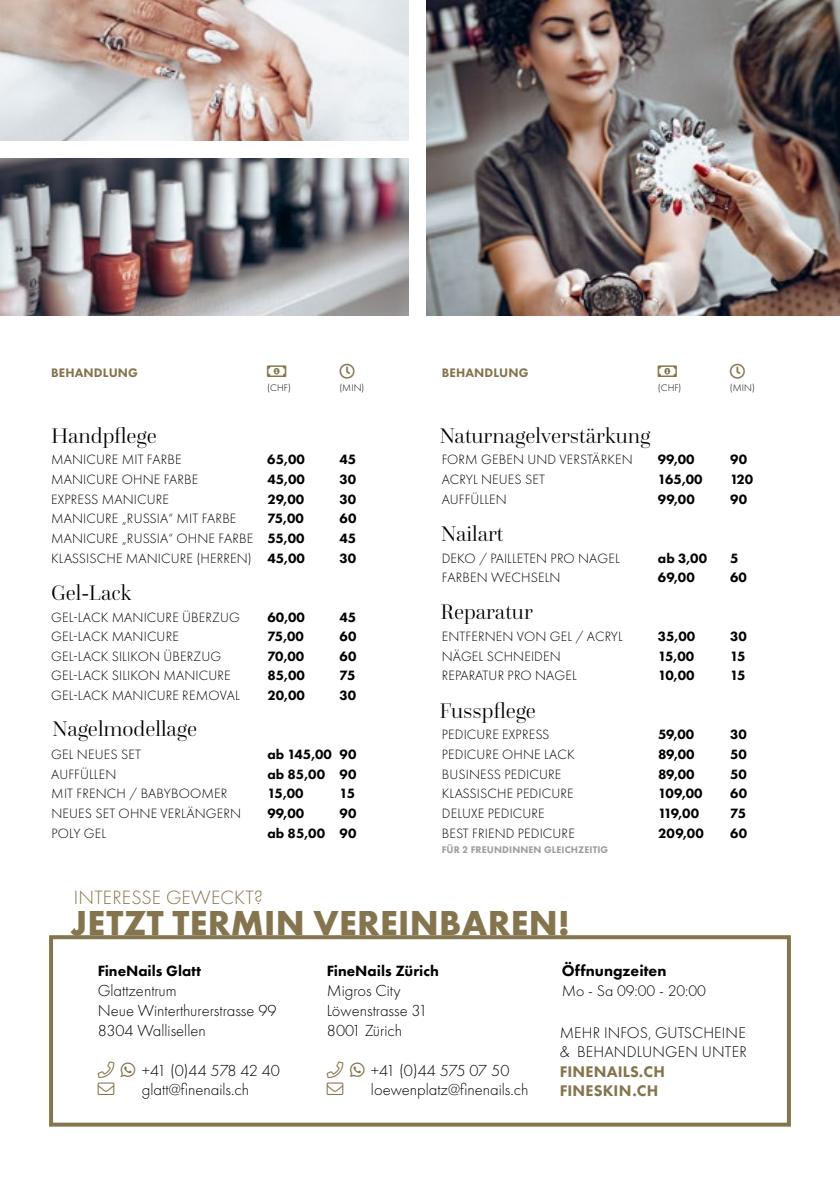
<style>
.page{position:relative;width:840px;height:1191px;background:#fff}
.page>*{position:absolute;margin:0;border:0;box-sizing:border-box;transform-origin:0 0}
.t1{font:700 36px "Futura PT";letter-spacing:.01em;color:#85754e}
.t2{font:300 22px "Questa Grande";color:#000}
.t3{font:300 20px "Futura PT";letter-spacing:.01em;color:#85754e}
.t4{font:300 16.6px/20px "Futura PT";color:#000}
.t5{font:300 16.6px "Futura PT";letter-spacing:-.025em;color:#000}
.t6{font:300 16px/19.2px "Futura PT";letter-spacing:.01em;color:#000}
.t7{font:800 16px/19.2px "Futura PT";letter-spacing:.01em;color:#85754e}
.t8{font:800 16px "Futura PT";color:#000}
.t9{font:800 15.4px "Futura PT";color:#000}
.t10{font:300 14px "Futura PT";letter-spacing:.01em;color:#000}
.t11{font:800 14px "Futura PT";color:#000}
.t12{font:800 12.8px "Futura PT";letter-spacing:.01em;color:#85754e}
.t13{font:800 10px "Futura PT";letter-spacing:.01em;color:#9d9d9c}
.t14{font:300 10px "Futura PT";letter-spacing:.01em;color:#000}
.s1{font-weight:800}
.s2{color:#85754e}
</style>
<div class="page">
<img style="left:426px;top:0;width:413px;height:315px">
<img style="left:0;top:0;width:408px;height:140px">
<img style="left:0;top:158px;width:408px;height:157px">
<div style="left:49px;top:935px;width:741px;height:191px;border:4px solid #85754e"></div>
<p class="t12" style="left:51px;top:365px;width:88px">BEHANDLUNG</p>
<h2 class="t2" style="left:51px;top:423px;width:107px">Handpflege</h2>
<p class="t14" style="left:267px;top:382px;width:25px">(CHF)</p>
<p class="t14" style="left:339px;top:382px;width:26px">(MIN)</p>
<p class="t10" style="left:51px;top:452px;width:132px">MANICURE MIT FARBE</p>
<p class="t11" style="left:267px;top:451px;width:39px">65,00</p>
<p class="t11" style="left:339px;top:451px;width:18px">45</p>
<p class="t10" style="left:51px;top:471px;width:149px">MANICURE OHNE FARBE</p>
<p class="t11" style="left:267px;top:471px;width:39px">45,00</p>
<p class="t11" style="left:339px;top:471px;width:18px">30</p>
<p class="t10" style="left:51px;top:491px;width:119px">EXPRESS MANICURE</p>
<p class="t11" style="left:267px;top:490px;width:38px">29,00</p>
<p class="t11" style="left:339px;top:490px;width:18px">30</p>
<p class="t10" style="left:51px;top:511px;width:187px">MANICURE „RUSSIA“ MIT FARBE</p>
<p class="t11" style="left:267px;top:510px;width:38px">75,00</p>
<p class="t11" style="left:339px;top:510px;width:18px">60</p>
<p class="t10" style="left:51px;top:530px;width:255px">MANICURE „RUSSIA“ OHNE FARBE <span class="s1">55,00</span></p>
<p class="t11" style="left:339px;top:529px;width:18px">45</p>
<p class="t10" style="left:51px;top:550px;width:255px">KLASSISCHE MANICURE (HERREN) <span class="s1">45,00</span></p>
<p class="t11" style="left:339px;top:549px;width:18px">30</p>
<h2 class="t2" style="left:51px;top:580px;width:82px">Gel-Lack</h2>
<p class="t10" style="left:51px;top:609px;width:190px">GEL-LACK MANICURE ÜBERZUG</p>
<p class="t11" style="left:267px;top:608px;width:39px">60,00</p>
<p class="t11" style="left:339px;top:608px;width:18px">45</p>
<p class="t10" style="left:51px;top:628px;width:129px">GEL-LACK MANICURE</p>
<p class="t11" style="left:267px;top:628px;width:38px">75,00</p>
<p class="t11" style="left:339px;top:628px;width:18px">60</p>
<p class="t10" style="left:51px;top:648px;width:171px">GEL-LACK SILIKON ÜBERZUG</p>
<p class="t11" style="left:267px;top:647px;width:38px">70,00</p>
<p class="t11" style="left:339px;top:647px;width:18px">60</p>
<p class="t10" style="left:51px;top:668px;width:181px">GEL-LACK SILIKON MANICURE</p>
<p class="t11" style="left:267px;top:667px;width:39px">85,00</p>
<p class="t11" style="left:339px;top:667px;width:17px">75</p>
<p class="t10" style="left:51px;top:687px;width:190px">GEL-LACK MANICURE REMOVAL</p>
<p class="t11" style="left:267px;top:686px;width:39px">20,00</p>
<p class="t11" style="left:339px;top:686px;width:18px">30</p>
<h2 class="t2" style="left:52px;top:715px;width:146px">Nagelmodellage</h2>
<p class="t10" style="left:51px;top:746px;width:91px">GEL NEUES SET</p>
<p class="t11" style="left:267px;top:745px;width:91px">ab 145,00 90</p>
<p class="t10" style="left:51px;top:766px;width:66px">AUFFÜLLEN</p>
<p class="t11" style="left:267px;top:765px;width:91px">ab 85,00 90</p>
<p class="t10" style="left:51px;top:785px;width:177px">MIT FRENCH / BABYBOOMER</p>
<p class="t11" style="left:267px;top:785px;width:38px">15,00</p>
<p class="t11" style="left:339px;top:785px;width:17px">15</p>
<p class="t10" style="left:51px;top:805px;width:191px">NEUES SET OHNE VERLÄNGERN</p>
<p class="t11" style="left:267px;top:804px;width:38px">99,00</p>
<p class="t11" style="left:339px;top:804px;width:19px">90</p>
<p class="t10" style="left:51px;top:825px;width:56px">POLY GEL</p>
<p class="t11" style="left:267px;top:824px;width:91px">ab 85,00 90</p>
<h3 class="t3" style="left:74px;top:886px;width:191px">INTERESSE GEWECKT?</h3>
<p class="t12" style="left:441px;top:365px;width:88px">BEHANDLUNG</p>
<p class="t14" style="left:657px;top:382px;width:25px">(CHF)</p>
<p class="t14" style="left:729px;top:382px;width:26px">(MIN)</p>
<h2 class="t2" style="left:439px;top:423px;width:212px">Naturnagelverstärkung</h2>
<p class="t10" style="left:441px;top:452px;width:192px">FORM GEBEN UND VERSTÄRKEN</p>
<p class="t11" style="left:657px;top:451px;width:38px">99,00</p>
<p class="t11" style="left:729px;top:451px;width:19px">90</p>
<p class="t10" style="left:441px;top:471px;width:105px">ACRYL NEUES SET</p>
<p class="t11" style="left:657px;top:471px;width:46px">165,00</p>
<p class="t11" style="left:729px;top:471px;width:25px">120</p>
<p class="t10" style="left:441px;top:491px;width:66px">AUFFÜLLEN</p>
<p class="t11" style="left:657px;top:490px;width:38px">99,00</p>
<p class="t11" style="left:729px;top:490px;width:19px">90</p>
<h2 class="t2" style="left:440px;top:520px;width:64px">Nailart</h2>
<p class="t10" style="left:441px;top:550px;width:179px">DEKO / PAILLETEN PRO NAGEL</p>
<p class="t11" style="left:657px;top:549px;width:51px">ab 3,00</p>
<p class="t11" style="left:729px;top:549px;width:10px">5</p>
<p class="t10" style="left:441px;top:569px;width:120px">FARBEN WECHSELN</p>
<p class="t11" style="left:657px;top:569px;width:38px">69,00</p>
<p class="t11" style="left:729px;top:569px;width:18px">60</p>
<h2 class="t2" style="left:440px;top:599px;width:94px">Reparatur</h2>
<p class="t10" style="left:441px;top:628px;width:182px">ENTFERNEN VON GEL / ACRYL</p>
<p class="t11" style="left:657px;top:628px;width:39px">35,00</p>
<p class="t11" style="left:729px;top:628px;width:18px">30</p>
<p class="t10" style="left:441px;top:648px;width:120px">NÄGEL SCHNEIDEN</p>
<p class="t11" style="left:657px;top:647px;width:38px">15,00</p>
<p class="t11" style="left:729px;top:647px;width:17px">15</p>
<p class="t10" style="left:441px;top:668px;width:136px">REPARATUR PRO NAGEL</p>
<p class="t11" style="left:657px;top:667px;width:38px">10,00</p>
<p class="t11" style="left:729px;top:667px;width:17px">15</p>
<h2 class="t2" style="left:439px;top:698px;width:98px">Fusspflege</h2>
<p class="t10" style="left:441px;top:727px;width:109px">PEDICURE EXPRESS</p>
<p class="t11" style="left:657px;top:726px;width:38px">59,00</p>
<p class="t11" style="left:729px;top:726px;width:18px">30</p>
<p class="t10" style="left:441px;top:746px;width:134px">PEDICURE OHNE LACK</p>
<p class="t11" style="left:657px;top:745px;width:38px">89,00</p>
<p class="t11" style="left:729px;top:745px;width:18px">50</p>
<p class="t10" style="left:441px;top:766px;width:121px">BUSINESS PEDICURE</p>
<p class="t11" style="left:657px;top:765px;width:38px">89,00</p>
<p class="t11" style="left:729px;top:765px;width:18px">50</p>
<p class="t10" style="left:441px;top:785px;width:133px">KLASSISCHE PEDICURE</p>
<p class="t11" style="left:657px;top:785px;width:46px">109,00</p>
<p class="t11" style="left:729px;top:785px;width:18px">60</p>
<p class="t10" style="left:441px;top:805px;width:104px">DELUXE PEDICURE</p>
<p class="t11" style="left:657px;top:804px;width:42px">119,00</p>
<p class="t11" style="left:729px;top:804px;width:17px">75</p>
<p class="t10" style="left:441px;top:825px;width:134px">BEST FRIEND PEDICURE</p>
<p class="t11" style="left:657px;top:824px;width:47px">209,00</p>
<p class="t11" style="left:729px;top:824px;width:18px">60</p>
<p class="t13" style="left:441px;top:843px;width:168px">FÜR 2 FREUNDINNEN GLEICHZEITIG</p>
<h1 class="t1" style="left:70px;top:900px;width:501px">JETZT TERMIN VEREINBAREN!</h1>
<p class="t9" style="left:98px;top:961px;width:105px">FineNails Glatt</p>
<p class="t4" style="left:98px;top:980px;width:180px">Glattzentrum<br>Neue Winterthurerstrasse 99<br>8304 Wallisellen</p>
<p class="t5" style="left:142px;top:1060px;width:140px">+41 (0)44 578 42 40</p>
<p class="t4" style="left:98px;top:1080px;width:153px"><span class="s2">→</span> glatt@finenails.ch</p>
<p class="t9" style="left:327px;top:961px;width:113px">FineNails Zürich</p>
<p class="t4" style="left:327px;top:980px;width:102px">Migros City<br>Löwenstrasse 31<br>8001 Zürich</p>
<p class="t4" style="left:371px;top:1060px;width:140px">+41 (0)44 575 07 50</p>
<p class="t4" style="left:327px;top:1080px;width:203px"><span class="s2">→</span> loewenplatz@finenails.ch</p>
<p class="t8" style="left:561px;top:961px;width:106px">Öffnungzeiten</p>
<p class="t6" style="left:561px;top:980px;width:145px">Mo - Sa 09:00 - 20:00</p>
<p class="t6" style="left:559px;top:1023px;width:189px">MEHR INFOS, GUTSCHEINE &amp; BEHANDLUNGEN UNTER</p>
<p class="t7" style="left:559px;top:1061px;width:107px">FINENAILS.CH<br>FINESKIN.CH</p>
</div>
